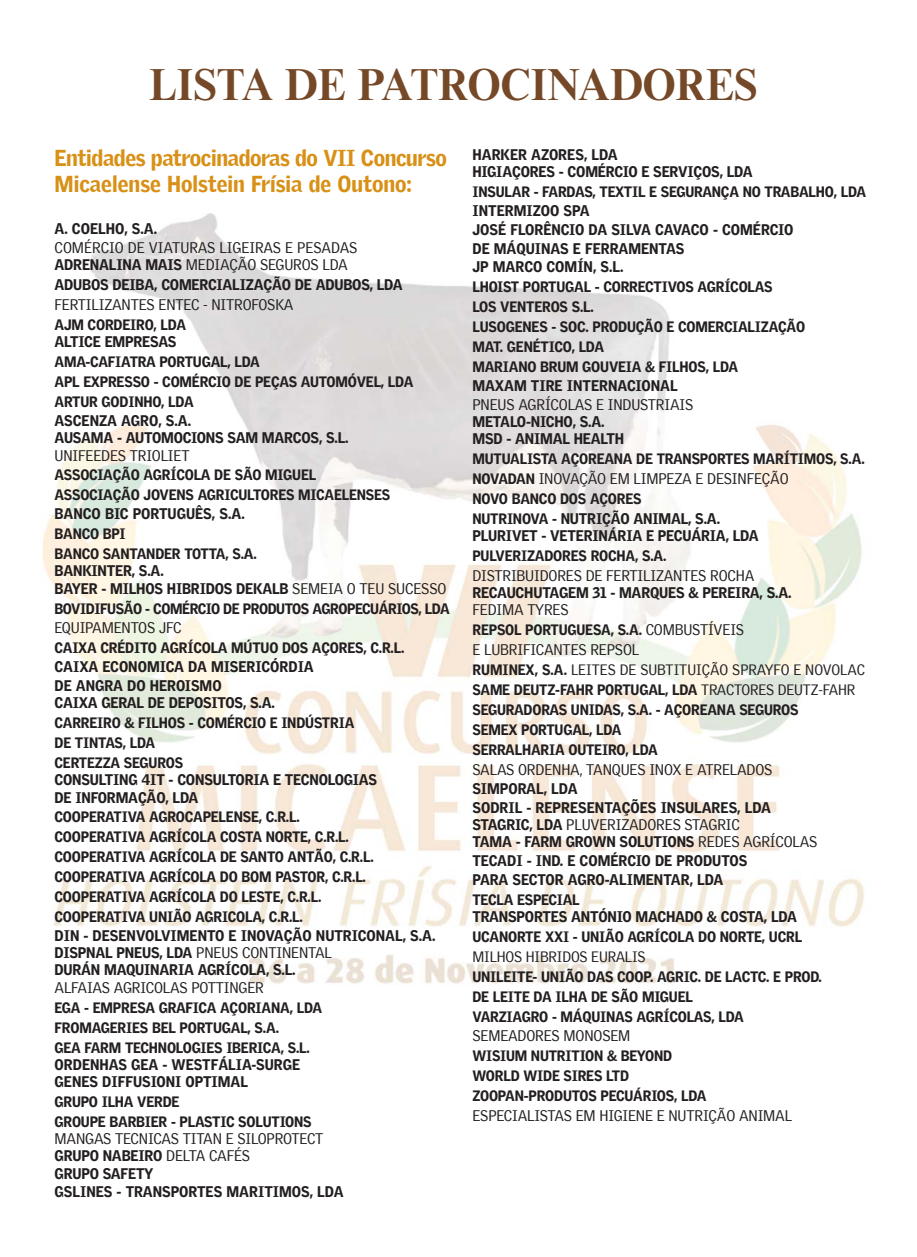
<style>
.page{position:relative;width:917px;height:1257px;background:#fff}
.page>*{position:absolute;margin:0;border:0;box-sizing:border-box;transform-origin:0 0}
.t1{font:700 42px "Times Eighteen LT";color:#754827}
.t2{font:900 22.5px/26.2px "Griffith Gothic";letter-spacing:-.02em;color:#d89016;scale:.96 1}
.t3{font:900 15px/17.2px "Griffith Gothic";letter-spacing:-.01em;color:#231f20;scale:.96 1}
.t4{font:15px/17.2px "Griffith Gothic";letter-spacing:-.01em;color:#231f20;scale:.96 1}
.t5{font:900 14.7px/20px "Griffith Gothic";letter-spacing:-.015em;color:#231f20;scale:.96 1}
.t6{font:14.7px "Griffith Gothic";letter-spacing:-.01em;color:#231f20;scale:.96 1}
.s1{font-weight:900}
.s2{font-weight:400}
.s3{font-weight:900;font-size:14.7px}
.s4{font-size:14.7px}
.s5{font-weight:400;font-size:15px}
</style>
<div class="page">
<img style="left:42px;top:213px;width:823px;height:771px">
<h1 class="t1" style="left:149px;top:65px;width:610px">LISTA DE PATROCINADORES</h1>
<h2 class="t2" style="left:55px;top:144px;width:410px">Entidades patrocinadoras do VII Concurso<br>Micaelense Holstein Frísia de Outono:</h2>
<p class="t3" style="left:55px;top:220px;width:108px">A. COELHO, S.A.</p>
<p class="t4" style="left:55px;top:239px;width:317px">COMÉRCIO DE VIATURAS LIGEIRAS E PESADAS<br><span class="s1">ADRENALINA MAIS</span> MEDIAÇÃO SEGUROS LDA</p>
<p class="t3" style="left:55px;top:276px;width:364px">ADUBOS DEIBA, COMERCIALIZAÇÃO DE ADUBOS, LDA</p>
<p class="t4" style="left:55px;top:296px;width:250px">FERTILIZANTES ENTEC - NITROFOSKA</p>
<p class="t5" style="left:55px;top:315px;width:138px">AJM CORDEIRO, LDA</p>
<p class="t3" style="left:55px;top:333px;width:128px">ALTICE EMPRESAS</p>
<p class="t5" style="left:55px;top:352px;width:375px">AMA-CAFIATRA PORTUGAL, LDA<br>APL EXPRESSO - COMÉRCIO DE PEÇAS AUTOMÓVEL, LDA<br>ARTUR GODINHO, LDA</p>
<p class="t3" style="left:55px;top:412px;width:308px">ASCENZA AGRO, S.A.<br>AUSAMA - AUTOMOCIONS SAM MARCOS, S.L.</p>
<p class="t4" style="left:55px;top:446px;width:142px">UNIFEEDES TRIOLIET</p>
<p class="t5" style="left:55px;top:465px;width:351px">ASSOCIAÇÃO AGRÍCOLA DE SÃO MIGUEL<br>ASSOCIAÇÃO JOVENS AGRICULTORES MICAELENSES</p>
<p class="t3" style="left:55px;top:505px;width:200px">BANCO BIC PORTUGUÊS, S.A.</p>
<p class="t5" style="left:55px;top:523px;width:212px">BANCO BPI<br>BANCO SANTANDER TOTTA, S.A.</p>
<p class="t3" style="left:55px;top:562px;width:410px">BANKINTER, S.A.<br>BAYER - MILHOS HIBRIDOS DEKALB <span class="s2">SEMEIA O TEU SUCESSO</span></p>
<p class="t5" style="left:55px;top:598px;width:413px">BOVIDIFUSÃO - COMÉRCIO DE PRODUTOS AGROPECUÁRIOS, LDA</p>
<p class="t4" style="left:55px;top:619px;width:134px">EQUIPAMENTOS JFC</p>
<p class="t5" style="left:55px;top:638px;width:366px">CAIXA CRÉDITO AGRÍCOLA MÚTUO DOS AÇORES, C.R.L.</p>
<p class="t3" style="left:55px;top:657px;width:271px;line-height:18.8px">CAIXA ECONOMICA DA MISERICÓRDIA<br>DE ANGRA DO HEROISMO</p>
<p class="t3" style="left:55px;top:694px;width:231px">CAIXA GERAL DE DEPOSITOS, S.A.</p>
<p class="t5" style="left:55px;top:712px;width:314px">CARREIRO &amp; FILHOS - COMÉRCIO E INDÚSTRIA<br>DE TINTAS, LDA<br>CERTEZZA SEGUROS</p>
<p class="t3" style="left:55px;top:771px;width:337px">CONSULTING 4IT - CONSULTORIA E TECNOLOGIAS<br>DE INFORMAÇÃO, LDA</p>
<p class="t5" style="left:55px;top:807px;width:334px">COOPERATIVA AGROCAPELENSE, C.R.L.<br>COOPERATIVA AGRÍCOLA COSTA NORTE, C.R.L.<br>COOPERATIVA AGRÍCOLA DE SANTO ANTÃO, C.R.L.<br>COOPERATIVA AGRÍCOLA DO BOM PASTOR, C.R.L.<br>COOPERATIVA AGRÍCOLA DO LESTE, C.R.L.<br>COOPERATIVA UNIÃO AGRICOLA, C.R.L.</p>
<p class="t3" style="left:55px;top:927px;width:398px">DIN - DESENVOLVIMENTO E INOVAÇÃO NUTRICONAL, S.A.<br>DISPNAL PNEUS, LDA <span class="s2">PNEUS CONTINENTAL<br></span>DURÁN MAQUINARIA AGRÍCOLA, S.L.</p>
<p class="t4" style="left:55px;top:978px;width:220px">ALFAIAS AGRICOLAS POTTINGER</p>
<p class="t5" style="left:55px;top:997px;width:280px">EGA - EMPRESA GRAFICA AÇORIANA, LDA<br>FROMAGERIES BEL PORTUGAL, S.A.<br>GEA FARM TECHNOLOGIES IBERICA, S.L.</p>
<p class="t3" style="left:55px;top:1055px;width:257px">ORDENHAS GEA - WESTFÁLIA-SURGE<br>GENES DIFFUSIONI OPTIMAL</p>
<p class="t5" style="left:55px;top:1091px;width:269px">GRUPO ILHA VERDE<br>GROUPE BARBIER - PLASTIC SOLUTIONS</p>
<p class="t4" style="left:55px;top:1130px;width:281px">MANGAS TECNICAS TITAN E SILOPROTECT<br><span class="s1">GRUPO NABEIRO</span> DELTA CAFÉS<br><span class="s1">GRUPO SAFETY</span></p>
<p class="t3" style="left:55px;top:1183px;width:302px">GSLINES - TRANSPORTES MARITIMOS, LDA</p>
<p class="t3" style="left:472px;top:146px;width:293px">HARKER AZORES, LDA<br>HIGIAÇORES - COMÉRCIO E SERVIÇOS, LDA</p>
<p class="t5" style="left:472px;top:182px;width:411px">INSULAR - FARDAS, TEXTIL E SEGURANÇA NO TRABALHO, LDA</p>
<p class="t3" style="left:472px;top:201px;width:336px;line-height:18.8px">INTERMIZOO SPA<br>JOSÉ FLORÊNCIO DA SILVA CAVACO - COMÉRCIO<br>DE MÁQUINAS E FERRAMENTAS<br>JP MARCO COMÍN, S.L.</p>
<p class="t5" style="left:472px;top:277px;width:348px">LHOIST PORTUGAL - CORRECTIVOS AGRÍCOLAS<br>LOS VENTEROS S.L.<br>LUSOGENES - SOC. PRODUÇÃO E COMERCIALIZAÇÃO<br>MAT. GENÉTICO, LDA<br>MARIANO BRUM GOUVEIA &amp; FILHOS, LDA</p>
<p class="t3" style="left:472px;top:376px;width:215px">MAXAM TIRE INTERNACIONAL</p>
<p class="t4" style="left:472px;top:395px;width:231px">PNEUS AGRÍCOLAS E INDUSTRIAIS</p>
<p class="t3" style="left:472px;top:412px;width:159px">METALO-NICHO, S.A.<br>MSD - ANIMAL HEALTH</p>
<p class="t5" style="left:472px;top:448px;width:410px">MUTUALISTA AÇOREANA DE TRANSPORTES MARÍTIMOS, S.A.</p>
<p class="t4" style="left:472px;top:470px;width:331px"><span class="s3">NOVADAN</span> INOVAÇÃO EM LIMPEZA E DESINFEÇÃO</p>
<p class="t5" style="left:472px;top:488px;width:178px">NOVO BANCO DOS AÇORES</p>
<p class="t3" style="left:472px;top:509px;width:300px"><span class="s4">NUTRINOVA -</span> NUTRIÇÃO ANIMAL, S.A.<br>PLURIVET - VETERINÁRIA E PECUÁRIA, LDA</p>
<p class="t5" style="left:472px;top:545px;width:204px">PULVERIZADORES ROCHA, S.A.</p>
<p class="t4" style="left:472px;top:567px;width:295px">DISTRIBUIDORES DE FERTILIZANTES ROCHA</p>
<p class="t3" style="left:472px;top:584px;width:334px">RECAUCHUTAGEM 31 - MARQUES &amp; PEREIRA, S.A.</p>
<p class="t4" style="left:472px;top:601px;width:102px">FEDIMA TYRES</p>
<p class="t5" style="left:472px;top:620px;width:284px">REPSOL PORTUGUESA, S.A. <span class="s5">COMBUSTÍVEIS</span></p>
<p class="t4" style="left:472px;top:641px;width:175px">E LUBRIFICANTES REPSOL</p>
<p class="t5" style="left:472px;top:660px;width:410px">RUMINEX, S.A. <span class="s2">LEITES DE SUBTITUIÇÃO SPRAYFO E NOVOLAC </span>SAME DEUTZ-FAHR PORTUGAL, LDA <span class="s2">TRACTORES DEUTZ-FAHR </span>SEGURADORAS UNIDAS, S.A. - AÇOREANA SEGUROS<br>SEMEX PORTUGAL, LDA<br>SERRALHARIA OUTEIRO, LDA</p>
<p class="t4" style="left:472px;top:761px;width:314px">SALAS ORDENHA, TANQUES INOX E ATRELADOS</p>
<p class="t3" style="left:472px;top:779px;width:312px;line-height:18.8px">SIMPORAL, LDA<br>SODRIL - REPRESENTAÇÕES INSULARES, LDA</p>
<p class="t4" style="left:472px;top:816px;width:361px"><span class="s1">STAGRIC, LDA</span> PLUVERIZADORES STAGRIC<br><span class="s1">TAMA - FARM GROWN SOLUTIONS</span> REDES AGRÍCOLAS</p>
<p class="t3" style="left:472px;top:851px;width:288px;line-height:18.8px">TECADI - IND. E COMÉRCIO DE PRODUTOS<br>PARA SECTOR AGRO-ALIMENTAR, LDA</p>
<p class="t5" style="left:472px;top:889px;width:113px">TECLA ESPECIAL</p>
<p class="t3" style="left:472px;top:907px;width:339px">TRANSPORTES ANTÓNIO MACHADO &amp; COSTA, LDA</p>
<p class="t5" style="left:472px;top:926px;width:345px">UCANORTE XXI - UNIÃO AGRÍCOLA DO NORTE, UCRL</p>
<p class="t6" style="left:472px;top:948px;width:182px">MILHOS HIBRIDOS EURALIS</p>
<p class="t5" style="left:472px;top:966px;width:365px">UNILEITE- UNIÃO DAS COOP. AGRIC. DE LACTC. E PROD.<br>DE LEITE DA ILHA DE SÃO MIGUEL<br>VARZIAGRO - MÁQUINAS AGRÍCOLAS, LDA</p>
<p class="t4" style="left:472px;top:1027px;width:166px">SEMEADORES MONOSEM</p>
<p class="t5" style="left:472px;top:1046px;width:245px">WISIUM NUTRITION &amp; BEYOND<br>WORLD WIDE SIRES LTD<br>ZOOPAN-PRODUTOS PECUÁRIOS, LDA</p>
<p class="t4" style="left:472px;top:1107px;width:334px">ESPECIALISTAS EM HIGIENE E NUTRIÇÃO ANIMAL</p>
</div>
